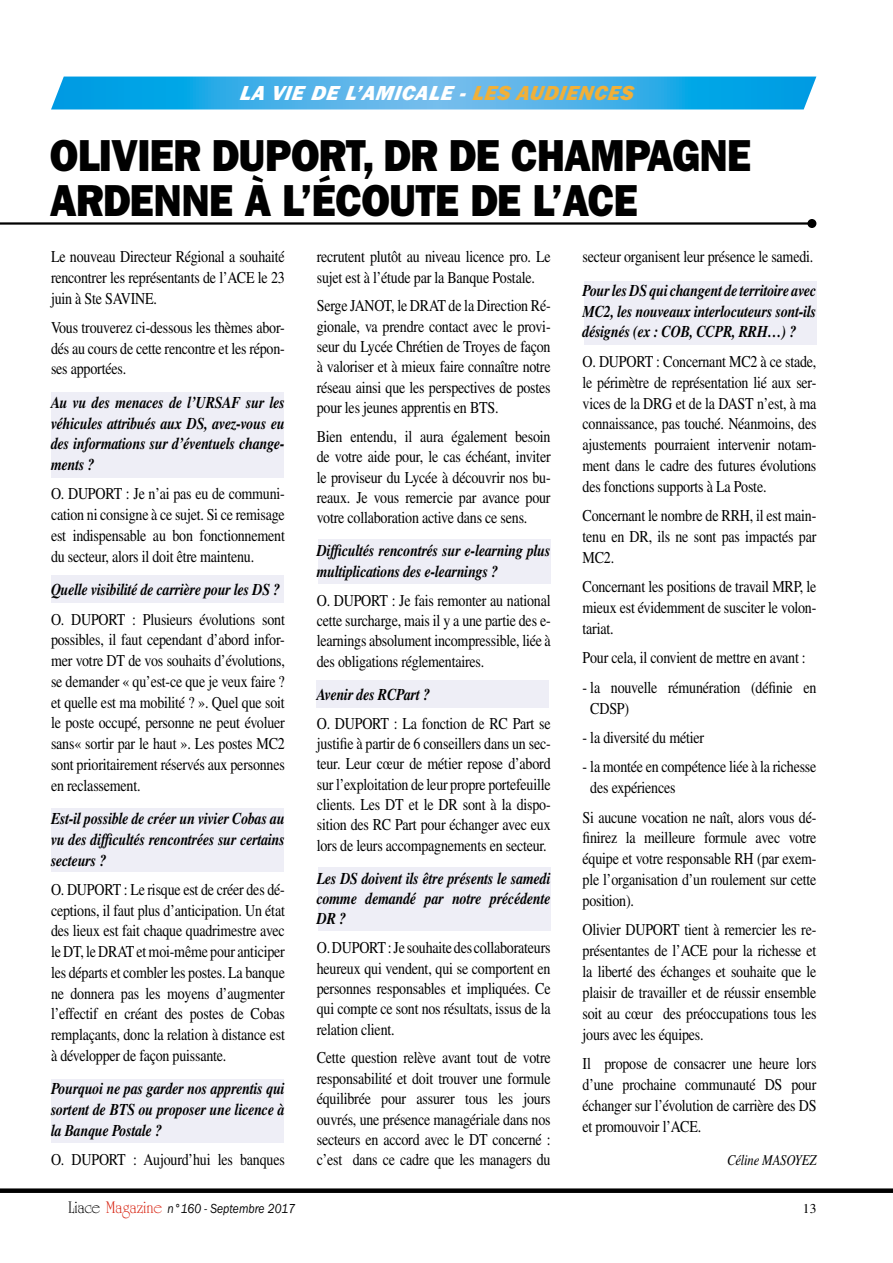
<style>
.page{position:relative;width:893px;height:1263px;background:#fff}
.page>*{position:absolute;margin:0;border:0;box-sizing:border-box;transform-origin:0 0}
.t1{font:45px/45px "ITC Franklin Gothic Std Hvy";letter-spacing:-.015em;color:#000;scale:.9 1}
.t2{font:italic 21px "ITC Franklin Gothic Std Hvy It";color:#fff}
.t3{font:italic 21px "ITC Franklin Gothic Std Hvy It";color:#f0b039}
.t4{font:16.5px/20.4px "Times LT Std";letter-spacing:-.015em;color:#000;text-align:justify;scale:.85 1}
.t5{font:italic 700 16.5px/20.7px "Times LT Std";letter-spacing:-.015em;color:#000;text-align:justify;scale:.85 1}
.t6{font:italic 15px "Times LT Std";letter-spacing:-.015em;color:#000;scale:.85 1}
.t7{font:italic 13.5px "ITC Franklin Gothic Std";color:#000;scale:.86 1}
.t8{font:13.5px "Times LT Std";color:#000}
.s1{color:#fff}
.s2{font-family:"University Roman Std";font-style:normal;font-size:18px}
.s3{font-family:"University Roman Std";font-style:normal;font-size:18px;color:#d82513}
</style>
<div class="page">
<div style="left:0;top:1188px;width:893px;height:5px;background:#000"></div>
<hr style="left:0;top:222px;width:812px;height:3px;background:#000">
<div style="left:807px;top:219px;width:9px;height:9px;background:#000;border-radius:50%"></div>
<svg style="left:51px;top:77px;width:765px;height:32px;background:#37aee8"></svg>
<div style="left:51px;top:392px;width:233px;height:86px;background:#eeeef6"></div>
<div style="left:51px;top:575px;width:233px;height:28px;background:#eeeef6"></div>
<div style="left:51px;top:808px;width:233px;height:64px;background:#eeeef6"></div>
<div style="left:51px;top:1079px;width:233px;height:64px;background:#eeeef6"></div>
<div style="left:318px;top:539px;width:233px;height:45px;background:#eeeef6"></div>
<div style="left:316px;top:680px;width:233px;height:28px;background:#eeeef6"></div>
<div style="left:318px;top:867px;width:233px;height:64px;background:#eeeef6"></div>
<div style="left:584px;top:281px;width:232px;height:63px;background:#eeeef6"></div>
<p class="t2" style="left:240px;top:81px;width:190px">LA VIE DE L’AMICALE</p>
<p class="t3" style="left:460px;top:81px;width:27px"><span class="s1">-</span> LES</p>
<p class="t3" style="left:516px;top:81px;width:107px">A UDIENCES</p>
<h1 class="t1" style="left:50px;top:133px;width:777px;text-indent:574px">PAGNE<br>ARDENNE À L’ÉCOUTE DE L’ACE</h1>
<h1 class="t1" style="left:50px;top:133px;width:545px">OLIVIER DUPORT, DR DE CHAM</h1>
<p class="t4" style="left:51px;top:246px;width:277px">Le nouveau Directeur Régional a souhaité rencontrer les représentants de l’ACE le 23 juin à Ste SAVINE.</p>
<p class="t4" style="left:51px;top:317px;width:277px">Vous trouverez ci-dessous les thèmes abor&shy;dés au cours de cette rencontre et les répon&shy;ses apportées.</p>
<p class="t5" style="left:51px;top:392px;width:277px">Au vu des menaces de l’URSAF sur les véhicules attribués aux DS, avez-vous eu des informations sur d’éventuels change&shy;ments ?</p>
<p class="t4" style="left:51px;top:483px;width:277px">O. DUPORT : Je n’ai pas eu de communi&shy;cation ni consigne à ce sujet. Si ce remisage est indispensable au bon fonctionnement du secteur, alors il doit être maintenu.</p>
<p class="t5" style="left:51px;top:579px;width:271px">Quelle visibilité de carrière pour les DS ?</p>
<p class="t4" style="left:51px;top:608px;width:277px">O. DUPORT : Plusieurs évolutions sont possibles, il faut cependant d’abord infor&shy;mer votre DT de vos souhaits d’évolutions, se demander « qu’est-ce que je veux faire ? et quelle est ma mobilité ? ». Quel que soit le poste occupé, personne ne peut évoluer sans« sortir par le haut ». Les postes MC2 sont prioritairement réservés aux personnes en reclassement.</p>
<p class="t5" style="left:51px;top:808px;width:277px">Est-il possible de créer un vivier Cobas au vu des difficultés rencontrées sur certains secteurs ?</p>
<p class="t4" style="left:51px;top:879px;width:277px">O. DUPORT : Le risque est de créer des dé&shy;ceptions, il faut plus d’anticipation. Un état des lieux est fait chaque quadrimestre avec le DT, le DRAT et moi-même pour anticiper les départs et combler les postes. La banque ne donnera pas les moyens d’augmenter l’effectif en créant des postes de Cobas remplaçants, donc la relation à distance est à développer de façon puissante.</p>
<p class="t5" style="left:51px;top:1078px;width:277px">Pourquoi ne pas garder nos apprentis qui sortent de BTS ou proposer une licence à la Banque Postale ?</p>
<p class="t4" style="left:51px;top:1149px;width:277px">O. DUPORT : Aujourd’hui les banques</p>
<p class="t4" style="left:317px;top:246px;width:277px">recrutent plutôt au niveau licence pro. Le sujet est à l’étude par la Banque Postale.</p>
<p class="t4" style="left:317px;top:296px;width:277px">Serge JANOT, le DRAT de la Direction Ré&shy;gionale, va prendre contact avec le provi&shy;seur du Lycée Chrétien de Troyes de façon à valoriser et à mieux faire connaître notre réseau ainsi que les perspectives de postes pour les jeunes apprentis en BTS.</p>
<p class="t4" style="left:317px;top:426px;width:277px">Bien entendu, il aura également besoin de votre aide pour, le cas échéant, inviter le proviseur du Lycée à découvrir nos bu&shy;reaux. Je vous remercie par avance pour votre collaboration active dans ce sens.</p>
<p class="t5" style="left:317px;top:540px;width:277px">Difficultés rencontrés sur e-learning plus multiplications des e-learnings ?</p>
<p class="t4" style="left:317px;top:590px;width:277px">O. DUPORT : Je fais remonter au national cette surcharge, mais il y a une partie des e&shy;learnings absolument incompressible, liée à des obligations réglementaires.</p>
<p class="t5" style="left:317px;top:683px;width:135px">Avenir des RCPart ?</p>
<p class="t4" style="left:317px;top:713px;width:277px">O. DUPORT : La fonction de RC Part se justifie à partir de 6 conseillers dans un sec&shy;teur. Leur cœur de métier repose d’abord sur l’exploitation de leur propre portefeuille clients. Les DT et le DR sont à la dispo&shy;sition des RC Part pour échanger avec eux lors de leurs accompagnements en secteur.</p>
<p class="t5" style="left:317px;top:868px;width:277px">Les DS doivent ils être présents le samedi comme demandé par notre précédente DR ?</p>
<p class="t4" style="left:317px;top:937px;width:277px">O. DUPORT : Je souhaite des collaborateurs heureux qui vendent, qui se comportent en personnes responsables et impliquées. Ce qui compte ce sont nos résultats, issus de la relation client.</p>
<p class="t4" style="left:317px;top:1048px;width:277px">Cette question relève avant tout de votre responsabilité et doit trouver une formule équilibrée pour assurer tous les jours ouvrés, une présence managériale dans nos secteurs en accord avec le DT concerné : c’est dans ce cadre que les managers du</p>
<p class="t4" style="left:583px;top:246px;width:273px">secteur organisent leur présence le samedi.</p>
<p class="t5" style="left:583px;top:280px;width:277px">Pour les DS qui changent de territoire avec MC2, les nouveaux interlocuteurs sont-ils désignés (ex : COB, CCPR, RRH…) ?</p>
<p class="t4" style="left:583px;top:351px;width:277px;line-height:20.9px">O. DUPORT : Concernant MC2 à ce stade, le périmètre de représentation lié aux ser&shy;vices de la DRG et de la DAST n’est, à ma connaissance, pas touché. Néanmoins, des ajustements pourraient intervenir notam&shy;ment dans le cadre des futures évolutions des fonctions supports à La Poste.</p>
<p class="t4" style="left:583px;top:505px;width:277px;line-height:20.9px">Concernant le nombre de RRH, il est main&shy;tenu en DR, ils ne sont pas impactés par MC2.</p>
<p class="t4" style="left:583px;top:576px;width:277px;line-height:20.9px">Concernant les positions de travail MRP, le mieux est évidemment de susciter le volon&shy;tariat.</p>
<p class="t4" style="left:583px;top:648px;width:264px">Pour cela, il convient de mettre en avant :</p>
<p class="t4" style="left:590px;top:677px;width:267px;line-height:20.9px;text-indent:-8px">- la nouvelle rémunération (définie en<br>CDSP)</p>
<p class="t4" style="left:583px;top:727px;width:145px">- la diversité du métier</p>
<p class="t4" style="left:590px;top:756px;width:267px;line-height:20.9px;text-indent:-8px">- la montée en compétence liée à la richesse des expériences</p>
<p class="t4" style="left:583px;top:806px;width:277px;line-height:20.9px">Si aucune vocation ne naît, alors vous dé&shy;finirez la meilleure formule avec votre équipe et votre responsable RH (par exem&shy;ple l’organisation d’un roulement sur cette position).</p>
<p class="t4" style="left:583px;top:919px;width:277px;line-height:20.9px">Olivier DUPORT tient à remercier les re&shy;présentantes de l’ACE pour la richesse et la liberté des échanges et souhaite que le plaisir de travailler et de réussir ensemble soit au cœur des préoccupations tous les jours avec les équipes.</p>
<p class="t4" style="left:583px;top:1053px;width:277px;line-height:20.9px">Il propose de consacrer une heure lors d’une prochaine communauté DS pour échanger sur l’évolution de carrière des DS et promouvoir l’ACE.</p>
<p class="t6" style="left:727px;top:1152px;width:107px">Céline MASOYEZ</p>
<p class="t7" style="left:68px;top:1201px;width:265px"><span class="s2">Liace</span> <span class="s3">Magazine</span> n°160 - Septembre 2017</p>
<p class="t8" style="left:803px;top:1200px;width:7px">13</p>
</div>
